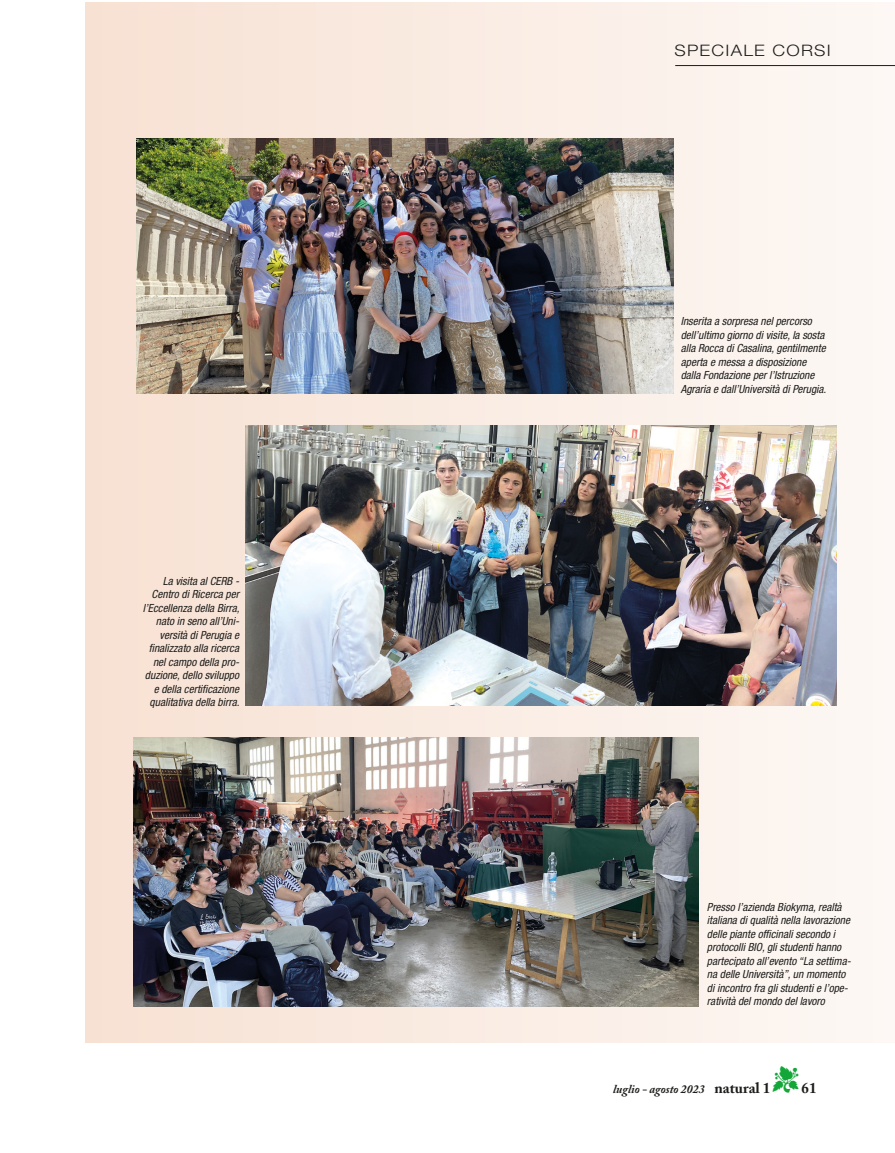
<style>
.page{position:relative;width:895px;height:1153px;background:#fff}
.page>*{position:absolute;margin:0;border:0;box-sizing:border-box;transform-origin:0 0}
.t1{font:300 15.9px "Helvetica Neue LT Std";letter-spacing:.07em;color:#1d1d1b;scale:1.14 1}
.t2{font:700 15px "Adobe Caslon Pro";color:#1d1d1b}
.t3{font:italic 700 12px "Adobe Caslon Pro";color:#1d1d1b}
.t4{font:italic condensed 11.25px/13.5px "Helvetica Neue LT Std";color:#1d1d1b}
.s1{color:#13a638}
.s2{font-style:normal;font-size:15px}
</style>
<div class="page">
<div style="left:85px;top:2px;width:810px;height:1040px;background:linear-gradient(to right,#f6e0d2,#fdf8f5)"></div>
<hr style="left:675px;top:65px;width:220px;height:1px;background:#1d1d1b">
<img style="left:136px;top:138px;width:537px;height:255px">
<img style="left:246px;top:425px;width:591px;height:281px">
<img style="left:133px;top:737px;width:565px;height:269px">
<p class="t4" style="left:143px;top:574px;width:98px;text-align:right">La visita al CERB -<br>Centro di Ricerca per l’Eccellenza della Birra, nato in seno all’Uni&shy;versità di Perugia e finalizzato alla ricerca nel campo della pro&shy;duzione, dello sviluppo e della certificazione qualitativa della birra.</p>
<p class="t1" style="left:674px;top:40px;width:139px">SPECIALE CORSI</p>
<p class="t4" style="left:681px;top:314px;width:147px">Inserita a sorpresa nel percorso dell’ultimo giorno di visite, la sosta alla Rocca di Casalina, gentilmente aperta e messa a disposizione dalla Fondazione per l’Istruzione Agraria e dall’Università di Perugia.</p>
<p class="t4" style="left:707px;top:900px;width:145px">Presso l’azienda Biokyma, realtà italiana di qualità nella lavorazione delle piante officinali secondo i protocolli BIO, gli studenti hanno partecipato all’evento “La settima&shy;na delle Università”, un momento di incontro fra gli studenti e l’ope&shy;ratività del mondo del lavoro</p>
<p class="t2" style="left:773px;top:1079px;width:45px"><span class="s1">▼</span> 61</p>
<p class="t3" style="left:613px;top:1081px;width:159px">luglio - agosto 2023 <span class="s2">natural 1</span></p>
</div>
